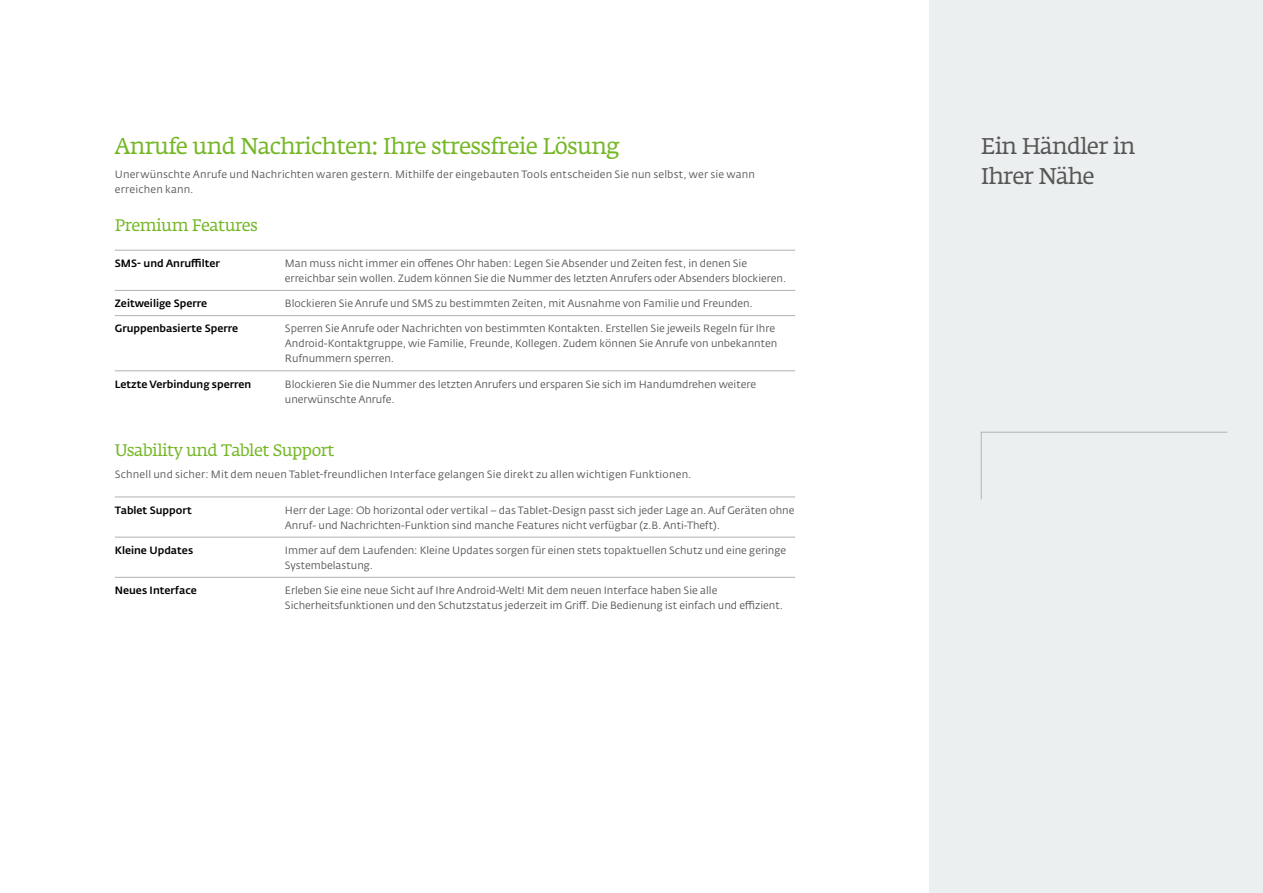
<style>
.page{position:relative;width:1263px;height:893px;background:#fff}
.page>*{position:absolute;margin:0;border:0;box-sizing:border-box;transform-origin:0 0}
.t1{font:22.5px "Fedra Serif A Std";letter-spacing:-.03em;color:#75b726}
.t2{font:22.5px/30px "Fedra Serif A Std";letter-spacing:-.03em;color:#565655}
.t3{font:16.5px "Fedra Serif A Std";letter-spacing:-.03em;color:#75b726}
.t4{font:10.5px/15px "Fedra Sans Alt Pro";color:#565655}
.t5{font:500 10.5px "Fedra Sans Alt Pro";color:#000}
</style>
<div class="page">
<div style="left:929px;top:0;width:334px;height:893px;background:#eceff0"></div>
<svg style="left:980px;top:432px;width:248px;height:68px"></svg>
<hr style="left:115px;top:250px;width:170px;height:1px;background:#b1b2b3">
<hr style="left:285px;top:250px;width:510px;height:1px;background:#b1b2b3">
<hr style="left:115px;top:290px;width:170px;height:1px;background:#b1b2b3">
<hr style="left:285px;top:290px;width:510px;height:1px;background:#b1b2b3">
<hr style="left:115px;top:315px;width:170px;height:1px;background:#b1b2b3">
<hr style="left:285px;top:315px;width:510px;height:1px;background:#b1b2b3">
<hr style="left:115px;top:370px;width:170px;height:1px;background:#b1b2b3">
<hr style="left:285px;top:370px;width:510px;height:1px;background:#b1b2b3">
<hr style="left:115px;top:497px;width:170px;height:1px;background:#b1b2b3">
<hr style="left:285px;top:497px;width:510px;height:1px;background:#b1b2b3">
<hr style="left:115px;top:537px;width:170px;height:1px;background:#b1b2b3">
<hr style="left:285px;top:537px;width:510px;height:1px;background:#b1b2b3">
<hr style="left:115px;top:577px;width:170px;height:1px;background:#b1b2b3">
<hr style="left:285px;top:577px;width:510px;height:1px;background:#b1b2b3">
<h1 class="t1" style="left:115px;top:132px;width:506px">Anrufe und Nachrichten: Ihre stressfreie Lösung</h1>
<p class="t4" style="left:115px;top:166px;width:642px">Unerwünschte Anrufe und Nachrichten waren gestern. Mithilfe der eingebauten Tools entscheiden Sie nun selbst, wer sie wann erreichen kann.</p>
<h2 class="t3" style="left:115px;top:215px;width:145px">Premium Features</h2>
<p class="t5" style="left:115px;top:257px;width:107px">SMS- und Anruffilter</p>
<p class="t4" style="left:285px;top:256px;width:503px">Man muss nicht immer ein offenes Ohr haben: Legen Sie Absender und Zeiten fest, in denen Sie erreichbar sein wollen. Zudem können Sie die Nummer des letzten Anrufers oder Absenders blockieren.</p>
<p class="t5" style="left:115px;top:297px;width:94px">Zeitweilige Sperre</p>
<p class="t4" style="left:285px;top:296px;width:469px">Blockieren Sie Anrufe und SMS zu bestimmten Zeiten, mit Ausnahme von Familie und Freunden.</p>
<p class="t5" style="left:115px;top:322px;width:125px">Gruppenbasierte Sperre</p>
<p class="t4" style="left:285px;top:321px;width:494px">Sperren Sie Anrufe oder Nachrichten von bestimmten Kontakten. Erstellen Sie jeweils Regeln für Ihre<br>Android-Kontaktgruppe, wie Familie, Freunde, Kollegen. Zudem können Sie Anrufe von unbekannten<br>Rufnummern sperren.</p>
<p class="t5" style="left:115px;top:377px;width:138px">Letzte Verbindung sperren</p>
<p class="t4" style="left:285px;top:376px;width:473px">Blockieren Sie die Nummer des letzten Anrufers und ersparen Sie sich im Handumdrehen weitere unerwünschte Anrufe.</p>
<h2 class="t3" style="left:115px;top:440px;width:221px">Usability und Tablet Support</h2>
<p class="t4" style="left:115px;top:467px;width:578px">Schnell und sicher: Mit dem neuen Tablet-freundlichen Interface gelangen Sie direkt zu allen wichtigen Funktionen.</p>
<p class="t5" style="left:115px;top:503px;width:79px">Tablet Support</p>
<p class="t4" style="left:285px;top:502px;width:511px">Herr der Lage: Ob horizontal oder vertikal – das Tablet-Design passt sich jeder Lage an. Auf Geräten ohne<br>Anruf- und Nachrichten-Funktion sind manche Features nicht verfügbar (z.B. Anti-Theft).</p>
<p class="t5" style="left:115px;top:544px;width:80px">Kleine Updates</p>
<p class="t4" style="left:285px;top:543px;width:503px">Immer auf dem Laufenden: Kleine Updates sorgen für einen stets topaktuellen Schutz und eine geringe<br>Systembelastung.</p>
<p class="t5" style="left:115px;top:584px;width:84px">Neues Interface</p>
<p class="t4" style="left:285px;top:583px;width:500px">Erleben Sie eine neue Sicht auf Ihre Android-Welt! Mit dem neuen Interface haben Sie alle<br>Sicherheitsfunktionen und den Schutzstatus jederzeit im Griff. Die Bedienung ist einfach und effizient.</p>
<h1 class="t2" style="left:981px;top:133px;width:156px">Ein Händler in<br>Ihrer Nähe</h1>
</div>
